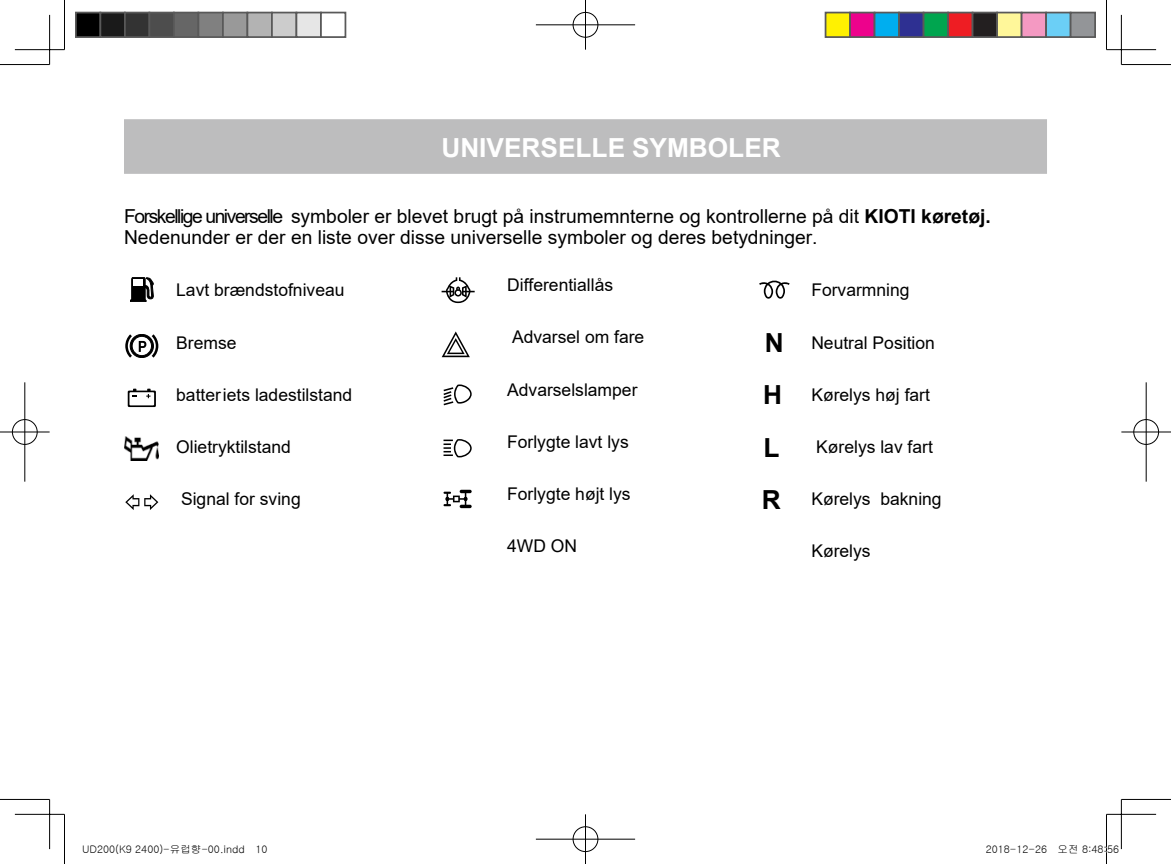
<style>
.page{position:relative;width:1171px;height:864px;background:#fff}
.page>*{position:absolute;margin:0;border:0;box-sizing:border-box;transform-origin:0 0}
.t1{font:700 26.25px "Arial";color:#fff}
.t2{font:700 26.25px/53.4px "Arial";color:#000}
.t3{font:19.25px/21px "Arial";color:#000}
.t4{font:17.5px "Arial";color:#000}
.t5{font:10.5px "Gulim";color:#000}
.s1{font-weight:700}
</style>
<div class="page">
<div style="left:125px;top:120px;width:921px;height:53px;background:#bdbdbe"></div>
<div style="left:124px;top:119px;width:923px;height:55px;border:2px solid #bdbdbe"></div>
<svg style="left:128px;top:388px;width:28px;height:19px"></svg>
<svg style="left:130px;top:277px;width:23px;height:24px"></svg>
<div style="left:134px;top:279px;width:9px;height:7px;background:#fff"></div>
<svg style="left:125px;top:494px;width:33px;height:16px"></svg>
<svg style="left:125px;top:334px;width:33px;height:23px"></svg>
<svg style="left:441px;top:277px;width:34px;height:26px"></svg>
<svg style="left:443px;top:489px;width:29px;height:19px"></svg>
<svg style="left:443px;top:384px;width:29px;height:21px"></svg>
<svg style="left:442px;top:331px;width:28px;height:26px"></svg>
<svg style="left:443px;top:439px;width:29px;height:18px"></svg>
<svg style="left:759px;top:280px;width:30px;height:18px"></svg>
<img style="left:124px;top:437px;width:34px;height:23px">
<hr style="left:0;top:64px;width:50px;height:1px;background:#000">
<hr style="left:1121px;top:64px;width:50px;height:1px;background:#000">
<hr style="left:0;top:798px;width:50px;height:1px;background:#000">
<hr style="left:1121px;top:798px;width:50px;height:1px;background:#000">
<hr style="left:64px;top:0;width:1px;height:50px;background:#000">
<hr style="left:64px;top:814px;width:1px;height:49px;background:#000">
<hr style="left:1106px;top:0;width:1px;height:50px;background:#000">
<hr style="left:1106px;top:814px;width:1px;height:49px;background:#000">
<hr style="left:15px;top:49px;width:49px;height:1px;background:#000">
<hr style="left:1106px;top:49px;width:50px;height:1px;background:#000">
<hr style="left:15px;top:813px;width:49px;height:1px;background:#000">
<hr style="left:1106px;top:813px;width:50px;height:1px;background:#000">
<hr style="left:49px;top:15px;width:1px;height:49px;background:#000">
<hr style="left:49px;top:799px;width:1px;height:49px;background:#000">
<hr style="left:1121px;top:15px;width:1px;height:49px;background:#000">
<hr style="left:1121px;top:799px;width:1px;height:49px;background:#000">
<div style="left:572px;top:11px;width:27px;height:27px;border:2px solid #fff;border-radius:50%"></div>
<hr style="left:536px;top:24px;width:99px;height:2px;background:#fff">
<hr style="left:584px;top:0;width:2px;height:50px;background:#fff">
<div style="left:573px;top:12px;width:25px;height:25px;border:1px solid #000;border-radius:50%"></div>
<hr style="left:536px;top:25px;width:99px;height:1px;background:#000">
<hr style="left:585px;top:0;width:1px;height:50px;background:#000">
<div style="left:572px;top:825px;width:27px;height:27px;border:2px solid #fff;border-radius:50%"></div>
<hr style="left:536px;top:837px;width:99px;height:2px;background:#fff">
<hr style="left:584px;top:814px;width:2px;height:49px;background:#fff">
<div style="left:573px;top:826px;width:25px;height:25px;border:1px solid #000;border-radius:50%"></div>
<hr style="left:536px;top:838px;width:99px;height:1px;background:#000">
<hr style="left:585px;top:814px;width:1px;height:49px;background:#000">
<div style="left:11px;top:418px;width:27px;height:27px;border:2px solid #fff;border-radius:50%"></div>
<hr style="left:0;top:430px;width:50px;height:3px;background:#fff">
<hr style="left:24px;top:382px;width:2px;height:99px;background:#fff">
<div style="left:12px;top:419px;width:25px;height:25px;border:1px solid #000;border-radius:50%"></div>
<hr style="left:0;top:431px;width:50px;height:1px;background:#000">
<hr style="left:25px;top:382px;width:1px;height:99px;background:#000">
<div style="left:1132px;top:418px;width:27px;height:27px;border:2px solid #fff;border-radius:50%"></div>
<hr style="left:1121px;top:430px;width:50px;height:3px;background:#fff">
<hr style="left:1145px;top:382px;width:2px;height:99px;background:#fff">
<div style="left:1133px;top:419px;width:26px;height:25px;border:1px solid #000;border-radius:50%"></div>
<hr style="left:1121px;top:431px;width:50px;height:1px;background:#000">
<hr style="left:1146px;top:382px;width:1px;height:99px;background:#000">
<div style="left:76px;top:13px;width:24px;height:24px;background:#000"></div>
<div style="left:75px;top:12px;width:26px;height:26px;border:2px solid #595959"></div>
<div style="left:100px;top:13px;width:25px;height:24px;background:#1a1a1a"></div>
<div style="left:99px;top:12px;width:27px;height:26px;border:2px solid #595959"></div>
<div style="left:125px;top:13px;width:24px;height:24px;background:#333"></div>
<div style="left:124px;top:12px;width:26px;height:26px;border:2px solid #595959"></div>
<div style="left:149px;top:13px;width:25px;height:24px;background:#4d4d4d"></div>
<div style="left:148px;top:12px;width:27px;height:26px;border:2px solid #595959"></div>
<div style="left:174px;top:13px;width:24px;height:24px;background:#666"></div>
<div style="left:173px;top:12px;width:26px;height:26px;border:2px solid #595959"></div>
<div style="left:198px;top:13px;width:25px;height:24px;background:#808080"></div>
<div style="left:197px;top:12px;width:27px;height:26px;border:2px solid #595959"></div>
<div style="left:223px;top:13px;width:24px;height:24px;background:#999"></div>
<div style="left:222px;top:12px;width:26px;height:26px;border:2px solid #595959"></div>
<div style="left:247px;top:13px;width:25px;height:24px;background:#b3b3b3"></div>
<div style="left:246px;top:12px;width:27px;height:26px;border:2px solid #595959"></div>
<div style="left:272px;top:13px;width:24px;height:24px;background:#ccc"></div>
<div style="left:271px;top:12px;width:26px;height:26px;border:2px solid #595959"></div>
<div style="left:296px;top:13px;width:25px;height:24px;background:#e6e6e6"></div>
<div style="left:295px;top:12px;width:27px;height:26px;border:2px solid #595959"></div>
<div style="left:320px;top:12px;width:26px;height:26px;border:2px solid #595959"></div>
<div style="left:825px;top:13px;width:25px;height:24px;background:#fff101"></div>
<div style="left:824px;top:12px;width:27px;height:26px;border:2px solid #595959"></div>
<div style="left:850px;top:13px;width:24px;height:24px;background:#ed028c"></div>
<div style="left:849px;top:12px;width:26px;height:26px;border:2px solid #595959"></div>
<div style="left:874px;top:13px;width:25px;height:24px;background:#00aeef"></div>
<div style="left:873px;top:12px;width:27px;height:26px;border:2px solid #595959"></div>
<div style="left:899px;top:13px;width:24px;height:24px;background:#2e3092"></div>
<div style="left:898px;top:12px;width:26px;height:26px;border:2px solid #595959"></div>
<div style="left:923px;top:13px;width:25px;height:24px;background:#00a54f"></div>
<div style="left:922px;top:12px;width:27px;height:26px;border:2px solid #595959"></div>
<div style="left:948px;top:13px;width:24px;height:24px;background:#ee1d23"></div>
<div style="left:947px;top:12px;width:26px;height:26px;border:2px solid #595959"></div>
<div style="left:972px;top:13px;width:25px;height:24px;background:#231f20"></div>
<div style="left:971px;top:12px;width:27px;height:26px;border:2px solid #595959"></div>
<div style="left:997px;top:13px;width:24px;height:24px;background:#fff79a"></div>
<div style="left:996px;top:12px;width:26px;height:26px;border:2px solid #595959"></div>
<div style="left:1021px;top:13px;width:25px;height:24px;background:#f499c2"></div>
<div style="left:1020px;top:12px;width:27px;height:26px;border:2px solid #595959"></div>
<div style="left:1046px;top:13px;width:24px;height:24px;background:#6bcff6"></div>
<div style="left:1045px;top:12px;width:26px;height:26px;border:2px solid #595959"></div>
<div style="left:1070px;top:13px;width:25px;height:24px;background:#939598"></div>
<div style="left:1069px;top:12px;width:27px;height:26px;border:2px solid #595959"></div>
<h1 class="t1" style="left:441px;top:130px;width:341px">UNIVERSELLE SYMBOLER</h1>
<p class="t3" style="left:124px;top:205px;width:868px">Forskellige universelle symboler er blevet brugt på instrumemnterne og kontrollerne på dit <span class="s1">KIOTI KØRETØJ.<br></span>Nedenunder er der en liste over disse universelle symboler og deres betydninger.</p>
<p class="t4" style="left:176px;top:278px;width:170px">Lavt brændstofniveau</p>
<p class="t4" style="left:176px;top:330px;width:62px">Bremse</p>
<p class="t4" style="left:176px;top:382px;width:178px">batteriets ladestilstand</p>
<p class="t4" style="left:176px;top:434px;width:116px">Olietryktilstand</p>
<p class="t4" style="left:181px;top:486px;width:121px">Signal for sving</p>
<p class="t4" style="left:507px;top:273px;width:108px">Differentiallås</p>
<p class="t4" style="left:512px;top:325px;width:134px">Advarsel om fare</p>
<p class="t4" style="left:507px;top:377px;width:132px">Advarselslamper</p>
<p class="t4" style="left:507px;top:429px;width:123px">Forlygte lavt lys</p>
<p class="t4" style="left:507px;top:481px;width:125px">Forlygte højt lys</p>
<p class="t4" style="left:507px;top:534px;width:71px">4WD ON</p>
<h1 class="t2" style="left:765px;top:316px;width:20px">N</h1>
<h1 class="t2" style="left:763px;top:369px;width:18px">H<br>L</h1>
<h1 class="t2" style="left:762px;top:474px;width:20px">R</h1>
<p class="t4" style="left:811px;top:278px;width:100px">Forvarmning</p>
<p class="t4" style="left:811px;top:330px;width:125px">Neutral Position</p>
<p class="t4" style="left:811px;top:382px;width:120px">Kørelys høj fart</p>
<p class="t4" style="left:816px;top:434px;width:118px">Kørelys lav fart</p>
<p class="t4" style="left:811px;top:486px;width:132px">Kørelys bakning</p>
<p class="t4" style="left:811px;top:539px;width:61px">Kørelys</p>
<p class="t5" style="left:82px;top:844px;width:187px">UD200(K9 2400)-유럽향-00.indd 10</p>
<p class="t5" style="left:985px;top:844px;width:135px">2018-12-26 오전 8:48:56</p>
</div>
